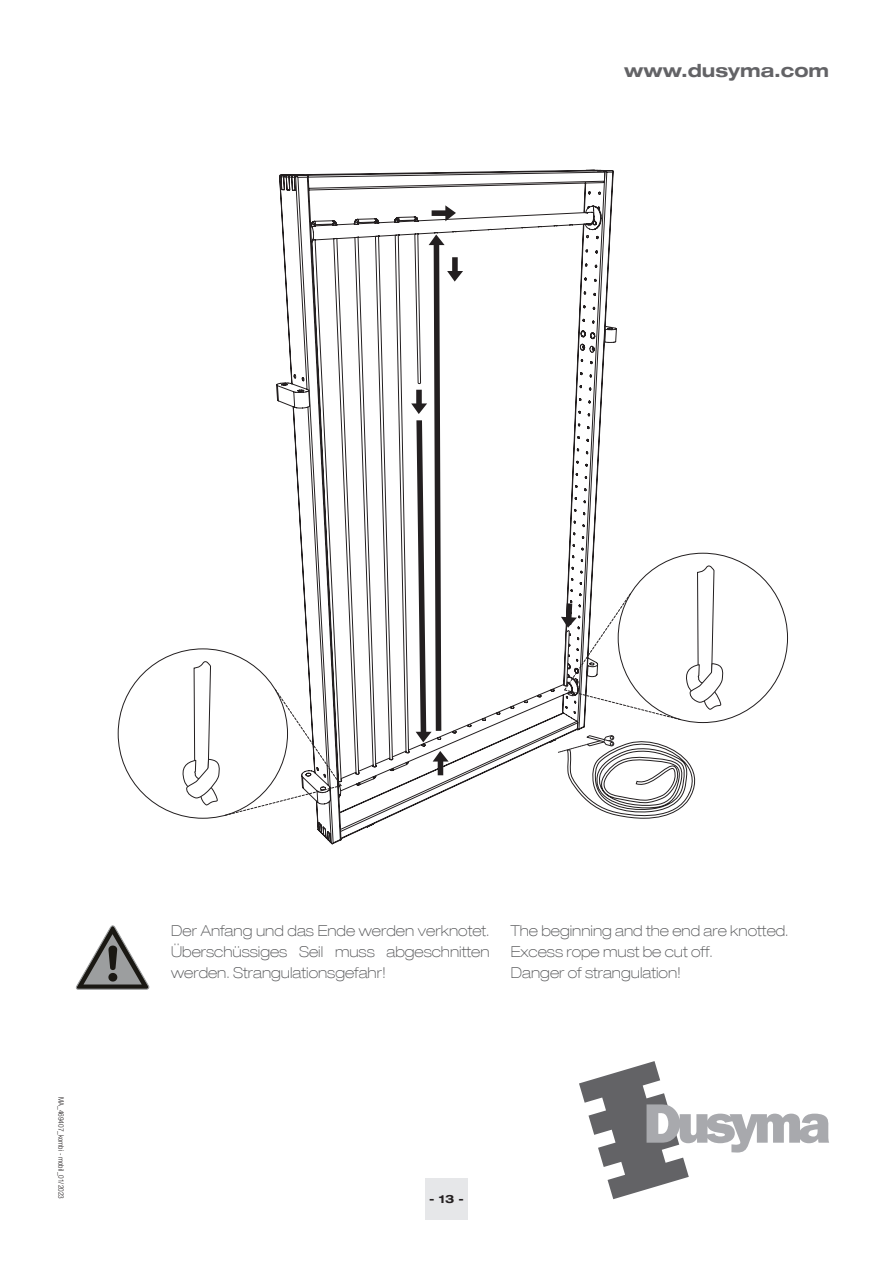
<style>
.page{position:relative;width:893px;height:1263px;background:#fff}
.page>*{position:absolute;margin:0;border:0;box-sizing:border-box;transform-origin:0 0}
.t1{font:700 expanded 18.15px "Helvetica Neue LT Com";color:#636366}
.t2{font:100 expanded 15px/21px "Helvetica Neue LT Com";color:#57585a;text-align:justify}
.t3{font:700 expanded 11.25px "Helvetica Neue LT Com";color:#231f20}
.t4{font:300 condensed 7.5px "Helvetica Neue LT Com";color:#231f20}
</style>
<div class="page">
<div style="left:425px;top:1178px;width:43px;height:42px;background:#e6e7e9"></div>
<svg style="left:579px;top:1061px;width:250px;height:138px"></svg>
<svg style="left:292px;top:170px;width:322px;height:675px"></svg>
<svg style="left:318px;top:408px;width:93px;height:385px"></svg>
<svg style="left:276px;top:174px;width:309px;height:234px"></svg>
<svg style="left:276px;top:175px;width:36px;height:52px"></svg>
<svg style="left:432px;top:205px;width:24px;height:16px"></svg>
<svg style="left:76px;top:925px;width:73px;height:65px"></svg>
<svg style="left:180px;top:546px;width:162px;height:270px"></svg>
<svg style="left:411px;top:234px;width:313px;height:588px"></svg>
<p class="t1" style="left:624px;top:58px;width:206px">www.dusyma.com</p>
<p class="t4" style="left:65px;top:1097px;width:104px;rotate:90deg">MA_469407_kombi - mobil_01/2023</p>
<p class="t2" style="left:171px;top:920px;width:320px">Der Anfang und das Ende werden verknotet.<br>Überschüssiges Seil muss abgeschnitten werden. Strangulationsgefahr!</p>
<p class="t2" style="left:511px;top:920px;width:279px;text-align:left">The beginning and the end are knotted.<br>Excess rope must be cut off.<br>Danger of strangulation!</p>
<p class="t3" style="left:429px;top:1191px;width:36px">- 13 -</p>
</div>
